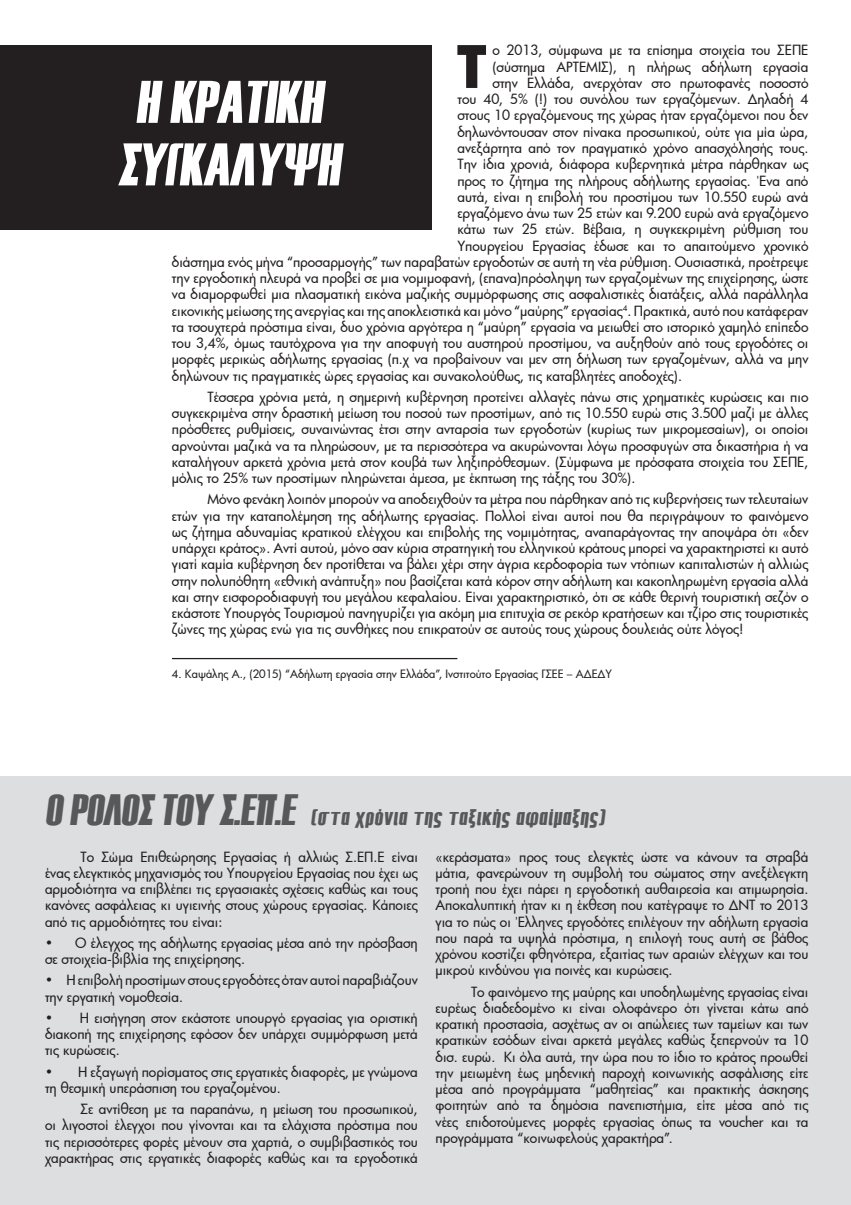
<style>
.page{position:relative;width:851px;height:1205px;background:#fff}
.page>*{position:absolute;margin:0;border:0;box-sizing:border-box;transform-origin:0 0}
.t1{font:60px/62.5px "Haettenschweiler";color:#fff}
.t2{font:700 56.88px "Futura";color:#231f20}
.t3{font:22.5px "Haettenschweiler";color:#57585a}
.t4{font:500 13.75px/16.2px "Futura";color:#231f20;text-align:justify}
.t5{font:500 11.25px "Futura";color:#231f20}
.s1{font-size:43.75px}
</style>
<div class="page">
<div style="left:0;top:45px;width:431px;height:185px;background:#231f20"></div>
<div style="left:0;top:776px;width:850px;height:429px;background:#dddee0"></div>
<hr style="left:172px;top:658px;width:285px;height:1px;background:#231f20">
<h2 class="t2" style="left:456px;top:27px;width:32px">Τ</h2>
<p class="t4" style="left:492px;top:42px;width:317px">ο 2013, σύμφωνα με τα επίσημα στοιχεία του ΣΕΠΕ</p>
<p class="t4" style="left:492px;top:58px;width:317px">(σύστημα ΑΡΤΕΜΙΣ), η πλήρως αδήλωτη εργασία</p>
<p class="t4" style="left:492px;top:74px;width:317px">στην Ελλάδα, ανερχόταν στο πρωτοφανές ποσοστό</p>
<p class="t4" style="left:457px;top:91px;width:352px">του 40, 5% (!) του συνόλου των εργαζόμενων. Δηλαδή 4</p>
<p class="t4" style="left:457px;top:107px;width:352px">στους 10 εργαζόμενους της χώρας ήταν εργαζόμενοι που δεν</p>
<p class="t4" style="left:457px;top:123px;width:352px">δηλωνόντουσαν στον πίνακα προσωπικού, ούτε για μία ώρα,</p>
<p class="t4" style="left:457px;top:140px;width:352px">ανεξάρτητα από τον πραγματικό χρόνο απασχόλησής τους.</p>
<p class="t4" style="left:457px;top:156px;width:352px">Την ίδια χρονιά, διάφορα κυβερνητικά μέτρα πάρθηκαν ως</p>
<p class="t4" style="left:457px;top:172px;width:352px">προς το ζήτημα της πλήρους αδήλωτης εργασίας. Ένα από</p>
<p class="t4" style="left:457px;top:188px;width:352px">αυτά, είναι η επιβολή του προστίμου των 10.550 ευρώ ανά</p>
<p class="t4" style="left:457px;top:205px;width:352px">εργαζόμενο άνω των 25 ετών και 9.200 ευρώ ανά εργαζόμενο</p>
<p class="t4" style="left:457px;top:221px;width:352px">κάτω των 25 ετών. Βέβαια, η συγκεκριμένη ρύθμιση του</p>
<p class="t4" style="left:457px;top:237px;width:352px">Υπουργείου Εργασίας έδωσε και το απαιτούμενο χρονικό</p>
<p class="t4" style="left:172px;top:253px;width:638px">διάστημα ενός μήνα “προσαρμογής” των παραβατών εργοδοτών σε αυτή τη νέα ρύθμιση. Ουσιαστικά, προέτρεψε</p>
<p class="t4" style="left:172px;top:270px;width:637px">την εργοδοτική πλευρά να προβεί σε μια νομιμοφανή, (επανα)πρόσληψη των εργαζομένων της επιχείρησης, ώστε</p>
<p class="t4" style="left:172px;top:286px;width:638px">να διαμορφωθεί μια πλασματική εικόνα μαζικής συμμόρφωσης στις ασφαλιστικές διατάξεις, αλλά παράλληλα</p>
<p class="t4" style="left:172px;top:302px;width:638px">εικονικής μείωσης της ανεργίας και της αποκλειστικά και μόνο “μαύρης” εργασίας<sup>4</sup>. Πρακτικά, αυτό που κατάφεραν</p>
<p class="t4" style="left:172px;top:318px;width:638px">τα τσουχτερά πρόστιμα είναι, δυο χρόνια αργότερα η “μαύρη” εργασία να μειωθεί στο ιστορικό χαμηλό επίπεδο</p>
<p class="t4" style="left:172px;top:334px;width:638px">του 3,4%, όμως ταυτόχρονα για την αποφυγή του αυστηρού προστίμου, να αυξηθούν από τους εργοδότες οι</p>
<p class="t4" style="left:172px;top:351px;width:638px">μορφές μερικώς αδήλωτης εργασίας (π.χ να προβαίνουν ναι μεν στη δήλωση των εργαζομένων, αλλά να μην</p>
<p class="t4" style="left:172px;top:367px;width:511px">δηλώνουν τις πραγματικές ώρες εργασίας και συνακολούθως, τις καταβλητέες αποδοχές).</p>
<p class="t4" style="left:172px;top:388px;width:638px;text-indent:35px">Τέσσερα χρόνια μετά, η σημερινή κυβέρνηση προτείνει αλλαγές πάνω στις χρηματικές κυρώσεις και πιο συγκεκριμένα στην δραστική μείωση του ποσού των προστίμων, από τις 10.550 ευρώ στις 3.500 μαζί με άλλες πρόσθετες ρυθμίσεις, συναινώντας έτσι στην ανταρσία των εργοδοτών (κυρίως των μικρομεσαίων), οι οποίοι αρνούνται μαζικά να τα πληρώσουν, με τα περισσότερα να ακυρώνονται λόγω προσφυγών στα δικαστήρια ή να καταλήγουν αρκετά χρόνια μετά στον κουβά των ληξιπρόθεσμων. (Σύμφωνα με πρόσφατα στοιχεία του ΣΕΠΕ, μόλις το 25% των προστίμων πληρώνεται άμεσα, με έκπτωση της τάξης του 30%).</p>
<p class="t4" style="left:172px;top:491px;width:638px;text-indent:35px">Μόνο φενάκη λοιπόν μπορούν να αποδειχθούν τα μέτρα που πάρθηκαν από τις κυβερνήσεις των τελευταίων ετών για την καταπολέμηση της αδήλωτης εργασίας. Πολλοί είναι αυτοί που θα περιγράψουν το φαινόμενο ως ζήτημα αδυναμίας κρατικού ελέγχου και επιβολής της νομιμότητας, αναπαράγοντας την αποψάρα ότι «δεν υπάρχει κράτος». Αντί αυτού, μόνο σαν κύρια στρατηγική του ελληνικού κράτους μπορεί να χαρακτηριστεί κι αυτό γιατί καμία κυβέρνηση δεν προτίθεται να βάλει χέρι στην άγρια κερδοφορία των ντόπιων καπιταλιστών ή αλλιώς στην πολυπόθητη «εθνική ανάπτυξη» που βασίζεται κατά κόρον στην αδήλωτη και κακοπληρωμένη εργασία αλλά και στην εισφοροδιαφυγή του μεγάλου κεφαλαίου. Είναι χαρακτηριστικό, ότι σε κάθε θερινή τουριστική σεζόν ο εκάστοτε Υπουργός Τουρισμού πανηγυρίζει για ακόμη μια επιτυχία σε ρεκόρ κρατήσεων και τζίρο στις τουριστικές ζώνες της χώρας ενώ για τις συνθήκες που επικρατούν σε αυτούς τους χώρους δουλειάς ούτε λόγος!</p>
<h1 class="t1" style="left:118px;top:71px;width:233px">Η ΚΡΑΤΙΚΗ<br>ΣΥΓΚΑΛΥΨΗ</h1>
<p class="t5" style="left:172px;top:666px;width:441px">4. Καψάλης Α., (2015) “Αδήλωτη εργασία στην Ελλάδα”, Ινστιτούτο Εργασίας ΓΣΕΕ – ΑΔΕΔΥ</p>
<h3 class="t3" style="left:45px;top:802px;width:564px"><span class="s1">Ο ΡΟΛΟΣ ΤΟΥ Σ.ΕΠ.Ε</span> (στα χρόνια της ταξικής αφαίμαξης)</h3>
<p class="t4" style="left:45px;top:848px;width:374px;text-indent:35px">Το Σώμα Επιθεώρησης Εργασίας ή αλλιώς Σ.ΕΠ.Ε είναι ένας ελεγκτικός μηχανισμός του Υπουργείου Εργασίας που έχει ως αρμοδιότητα να επιβλέπει τις εργασιακές σχέσεις καθώς και τους κανόνες ασφάλειας κι υγιεινής στους χώρους εργασίας. Κάποιες από τις αρμοδιότητες του είναι:</p>
<p class="t4" style="left:45px;top:934px;width:374px">• Ο έλεγχος της αδήλωτης εργασίας μέσα από την πρόσβαση σε στοιχεία-βιβλία της επιχείρησης.</p>
<p class="t4" style="left:45px;top:972px;width:374px">• Η επιβολή προστίμων στους εργοδότες όταν αυτοί παραβιάζουν την εργατική νομοθεσία.</p>
<p class="t4" style="left:45px;top:1009px;width:374px">• Η εισήγηση στον εκάστοτε υπουργό εργασίας για οριστική διακοπή της επιχείρησης εφόσον δεν υπάρχει συμμόρφωση μετά τις κυρώσεις.</p>
<p class="t4" style="left:45px;top:1063px;width:374px">• Η εξαγωγή πορίσματος στις εργατικές διαφορές, με γνώμονα τη θεσμική υπεράσπιση του εργαζομένου.</p>
<p class="t4" style="left:45px;top:1100px;width:374px;text-indent:35px">Σε αντίθεση με τα παραπάνω, η μείωση του προσωπικού, οι λιγοστοί έλεγχοι που γίνονται και τα ελάχιστα πρόστιμα που τις περισσότερες φορές μένουν στα χαρτιά, ο συμβιβαστικός του χαρακτήρας στις εργατικές διαφορές καθώς και τα εργοδοτικά</p>
<p class="t4" style="left:435px;top:848px;width:374px">«κεράσματα» προς τους ελεγκτές ώστε να κάνουν τα στραβά μάτια, φανερώνουν τη συμβολή του σώματος στην ανεξέλεγκτη τροπή που έχει πάρει η εργοδοτική αυθαιρεσία και ατιμωρησία.<br>Αποκαλυπτική ήταν κι η έκθεση που κατέγραψε το ΔΝΤ το 2013 για το πώς οι Έλληνες εργοδότες επιλέγουν την αδήλωτη εργασία που παρά τα υψηλά πρόστιμα, η επιλογή τους αυτή σε βάθος χρόνου κοστίζει φθηνότερα, εξαιτίας των αραιών ελέγχων και του μικρού κινδύνου για ποινές και κυρώσεις.</p>
<p class="t4" style="left:435px;top:983px;width:374px;text-indent:35px">Το φαινόμενο της μαύρης και υποδηλωμένης εργασίας είναι ευρέως διαδεδομένο κι είναι ολοφάνερο ότι γίνεται κάτω από κρατική προστασία, ασχέτως αν οι απώλειες των ταμείων και των κρατικών εσόδων είναι αρκετά μεγάλες καθώς ξεπερνούν τα 10 δισ. ευρώ. Κι όλα αυτά, την ώρα που το ίδιο το κράτος προωθεί την μειωμένη έως μηδενική παροχή κοινωνικής ασφάλισης είτε μέσα από προγράμματα “μαθητείας” και πρακτικής άσκησης φοιτητών από τα δημόσια πανεπιστήμια, είτε μέσα από τις νέες επιδοτούμενες μορφές εργασίας όπως τα voucher και τα προγράμματα “κοινωφελούς χαρακτήρα”.</p>
</div>
